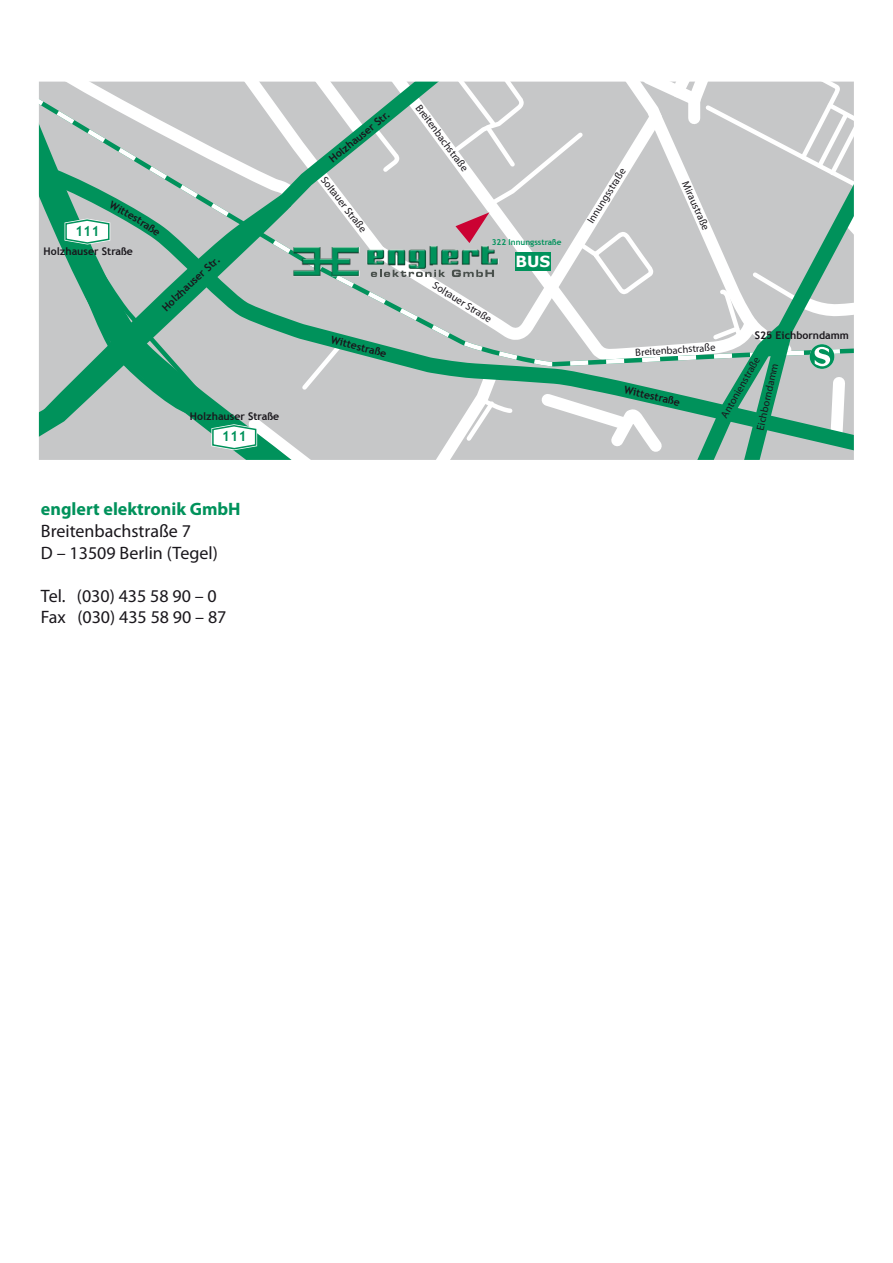
<style>
.page{position:relative;width:893px;height:1263px;background:#fff}
.page>*{position:absolute;margin:0;border:0;box-sizing:border-box;transform-origin:0 0}
.t1{font:18px/21.6px "Myriad Pro";color:#1a171c}
.t2{font:700 18px "Myriad Pro";color:#00925b}
.t3{font:700 15.3px "Verdana";color:#fff}
.t4{font:700 14.1px "Trebuchet MS";color:#00925b}
.t5{font:10.5px "Myriad Pro";color:#1a171c}
.t6{font:700 10.5px "Trebuchet MS";color:#1a171c}
.t7{font:700 8.25px "Trebuchet MS";color:#00925b}
</style>
<div class="page">
<svg style="left:38px;top:81px;width:25px;height:379px;background:#94bbad"></svg>
<svg style="left:63px;top:81px;width:791px;height:379px;background:#b0c5be"></svg>
<h3 class="t4" style="left:75px;top:222px;width:26px">111</h3>
<p class="t6" style="left:44px;top:245px;width:91px">Holzhauser Straße</p>
<p class="t6" style="left:202px;top:264px;width:18px;rotate:-42deg">Str.</p>
<p class="t6" style="left:171px;top:293px;width:40px;rotate:-43deg">zhauser</p>
<p class="t6" style="left:190px;top:409px;width:91px">Holzhauser Straße</p>
<h3 class="t4" style="left:222px;top:427px;width:26px">111</h3>
<h1 class="t2" style="left:41px;top:499px;width:201px">englert elektronik GmbH</h1>
<h1 class="t1" style="left:41px;top:521px;width:178px">Breitenbachstraße 7<br>D – 13509 Berlin (Tegel)</h1>
<h1 class="t1" style="left:41px;top:585px;width:187px">Tel. (030) 435 58 90 – 0<br>Fax (030) 435 58 90 – 87</h1>
<p class="t6" style="left:326px;top:155px;width:76px;rotate:-39deg">Holzhauser Str.</p>
<p class="t5" style="left:328px;top:174px;width:69px;rotate:52deg">Soltauer Straße</p>
<p class="t6" style="left:333px;top:333px;width:59px;rotate:15deg">Wittestraße</p>
<p class="t5" style="left:422px;top:103px;width:82px;rotate:53deg">Breitenbachstraße</p>
<p class="t7" style="left:492px;top:236px;width:71px">322 Innungsstraße</p>
<h2 class="t3" style="left:515px;top:250px;width:36px">BUS</h2>
<p class="t5" style="left:437px;top:279px;width:69px;rotate:32deg">Soltauer Straße</p>
<p class="t5" style="left:585px;top:220px;width:65px;rotate:-58deg">Innungsstraße</p>
<p class="t5" style="left:690px;top:179px;width:54px;rotate:66deg">Miraustraße</p>
<p class="t6" style="left:755px;top:329px;width:96px">S25 Eichborndamm</p>
<p class="t5" style="left:635px;top:347px;width:82px;rotate:-4deg">Breitenbachstraße</p>
<p class="t5" style="left:718px;top:414px;width:70px;rotate:-60deg">Antonienstraße</p>
<p class="t5" style="left:755px;top:429px;width:69px;rotate:-78deg">Eichborndamm</p>
<p class="t6" style="left:626px;top:383px;width:59px;rotate:13deg">Wittestraße</p>
</div>
